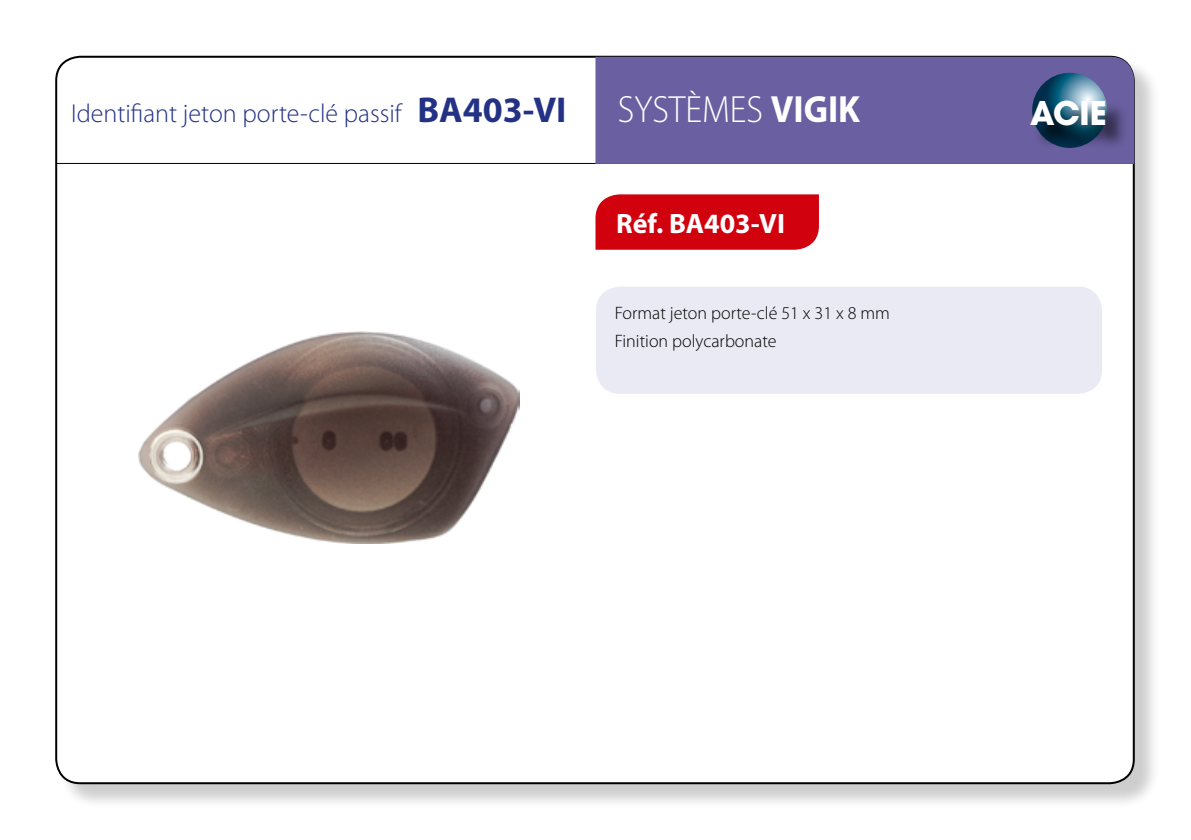
<style>
.page{position:relative;width:1191px;height:840px;background:#fff}
.page>*{position:absolute;margin:0;border:0;box-sizing:border-box;transform-origin:0 0}
.t1{font:300 38px "Myriad Pro";color:#fff;scale:.94 1}
.t2{font:700 36px "Avant Garde Gothic Itc T";color:#fff}
.t3{font:700 28px "Myriad Pro";color:#fff}
.t4{font:300 26px "Myriad Pro";color:#243285}
.t5{font:300 18px/28px "Myriad Pro";color:#000}
.s1{font-weight:700;font-size:36px}
.s2{font-weight:700}
</style>
<div class="page">
<div style="left:58px;top:58px;width:1101px;height:750px;background:#000;opacity:.2"></div>
<div style="left:56px;top:57px;width:1077px;height:725px;background:#fff;border-radius:24px"></div>
<hr style="left:56px;top:163px;width:1078px;height:1px;background:#000">
<div style="left:595px;top:57px;width:539px;height:107px;background:#6a5fa0"></div>
<svg style="left:1032px;top:73px;width:75px;height:75px;background:#4c7f98"></svg>
<div style="left:596px;top:286px;width:506px;height:107px;background:#e9eaf3;border-radius:24px"></div>
<div style="left:595px;top:194px;width:224px;height:55px;background:#d1010e"></div>
<div style="left:1033px;top:102px;width:96px;height:46px;background:#000;opacity:.75"></div>
<img style="left:138px;top:331px;width:381px;height:212px">
<h3 class="t4" style="left:71px;top:98px;width:497px">Identifiant jeton porte-clé passif <span class="s1">BA403-VI</span></h3>
<h1 class="t1" style="left:618px;top:86px;width:259px">SYSTÈMES <span class="s2">VIGIK</span></h1>
<h2 class="t2" style="left:1030px;top:91px;width:78px">ACIE</h2>
<h3 class="t3" style="left:616px;top:205px;width:170px">Réf. BA403-VI</h3>
<p class="t5" style="left:615px;top:298px;width:277px">Format jeton porte-clé 51 x 31 x 8 mm<br>Finition polycarbonate</p>
</div>
